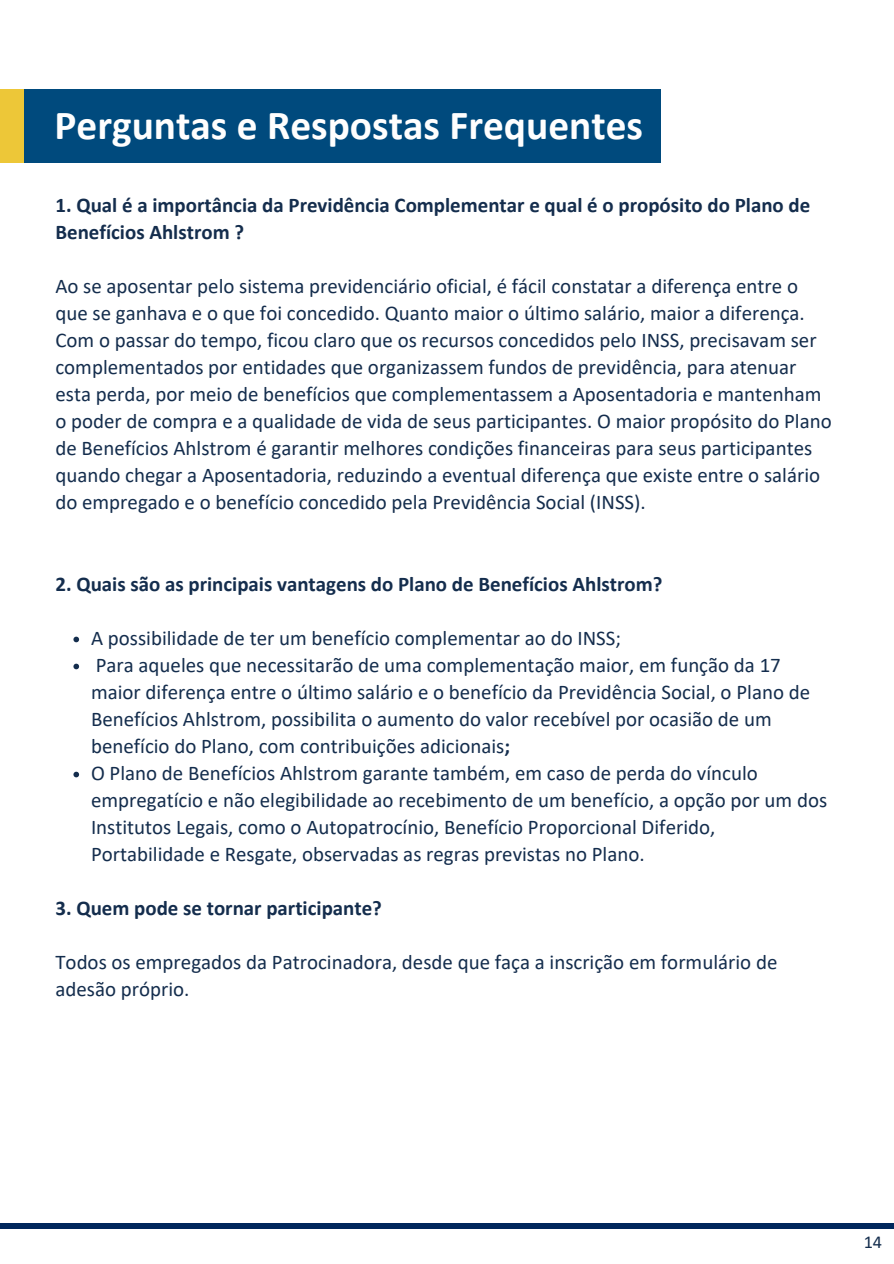
<style>
.page{position:relative;width:894px;height:1264px;background:#fff}
.page>*{position:absolute;margin:0;border:0;box-sizing:border-box;transform-origin:0 0}
.t1{font:700 41.4px "Calibri";color:#fefefe}
.t2{font:20.85px/27px "Calibri";color:#142d4d}
.t3{font:700 20.85px/27px "Calibri";color:#142d4d}
.t4{font:18.3px "Calibri";color:#142d4d}
.s1{font-weight:700}
</style>
<div class="page">
<div style="left:0;top:1223px;width:893px;height:6px;background:#00275c"></div>
<div style="left:0;top:89px;width:660px;height:74px;background:#004a7d"></div>
<div style="left:0;top:89px;width:23px;height:74px;background:#edc738"></div>
<svg style="left:73px;top:636px;width:6px;height:6px"></svg>
<svg style="left:73px;top:663px;width:6px;height:6px"></svg>
<svg style="left:73px;top:771px;width:6px;height:6px"></svg>
<p class="t1" style="left:55px;top:108px;width:590px">Perguntas e Respostas Frequentes</p>
<h2 class="t3" style="left:55px;top:194px;width:756px">1. Qual é a importância da Previdência Complementar e qual é o propósito do Plano de<br>Benefícios Ahlstrom ?</h2>
<p class="t2" style="left:55px;top:275px;width:777px">Ao se aposentar pelo sistema previdenciário oficial, é fácil constatar a diferença entre o que se ganhava e o que foi concedido. Quanto maior o último salário, maior a diferença.<br>Com o passar do tempo, ficou claro que os recursos concedidos pelo INSS, precisavam ser complementados por entidades que organizassem fundos de previdência, para atenuar esta perda, por meio de benefícios que complementassem a Aposentadoria e mantenham o poder de compra e a qualidade de vida de seus participantes. O maior propósito do Plano de Benefícios Ahlstrom é garantir melhores condições financeiras para seus participantes quando chegar a Aposentadoria, reduzindo a eventual diferença que existe entre o salário do empregado e o benefício concedido pela Previdência Social (INSS).</p>
<h2 class="t3" style="left:55px;top:572px;width:608px">2. Quais são as principais vantagens do Plano de Benefícios Ahlstrom?</h2>
<p class="t2" style="left:91px;top:626px;width:531px">A possibilidade de ter um benefício complementar ao do INSS;</p>
<p class="t2" style="left:91px;top:653px;width:720px">Para aqueles que necessitarão de uma complementação maior, em função da 17 maior diferença entre o último salário e o benefício da Previdência Social, o Plano de Benefícios Ahlstrom, possibilita o aumento do valor recebível por ocasião de um benefício do Plano, com contribuições adicionais<span class="s1">;</span></p>
<p class="t2" style="left:91px;top:761px;width:737px">O Plano de Benefícios Ahlstrom garante também, em caso de perda do vínculo empregatício e não elegibilidade ao recebimento de um benefício, a opção por um dos Institutos Legais, como o Autopatrocínio, Benefício Proporcional Diferido, Portabilidade e Resgate, observadas as regras previstas no Plano.</p>
<h2 class="t3" style="left:55px;top:896px;width:328px">3. Quem pode se tornar participante?</h2>
<p class="t2" style="left:55px;top:950px;width:723px">Todos os empregados da Patrocinadora, desde que faça a inscrição em formulário de adesão próprio.</p>
<h1 class="t4" style="left:863px;top:1233px;width:20px">14</h1>
</div>
